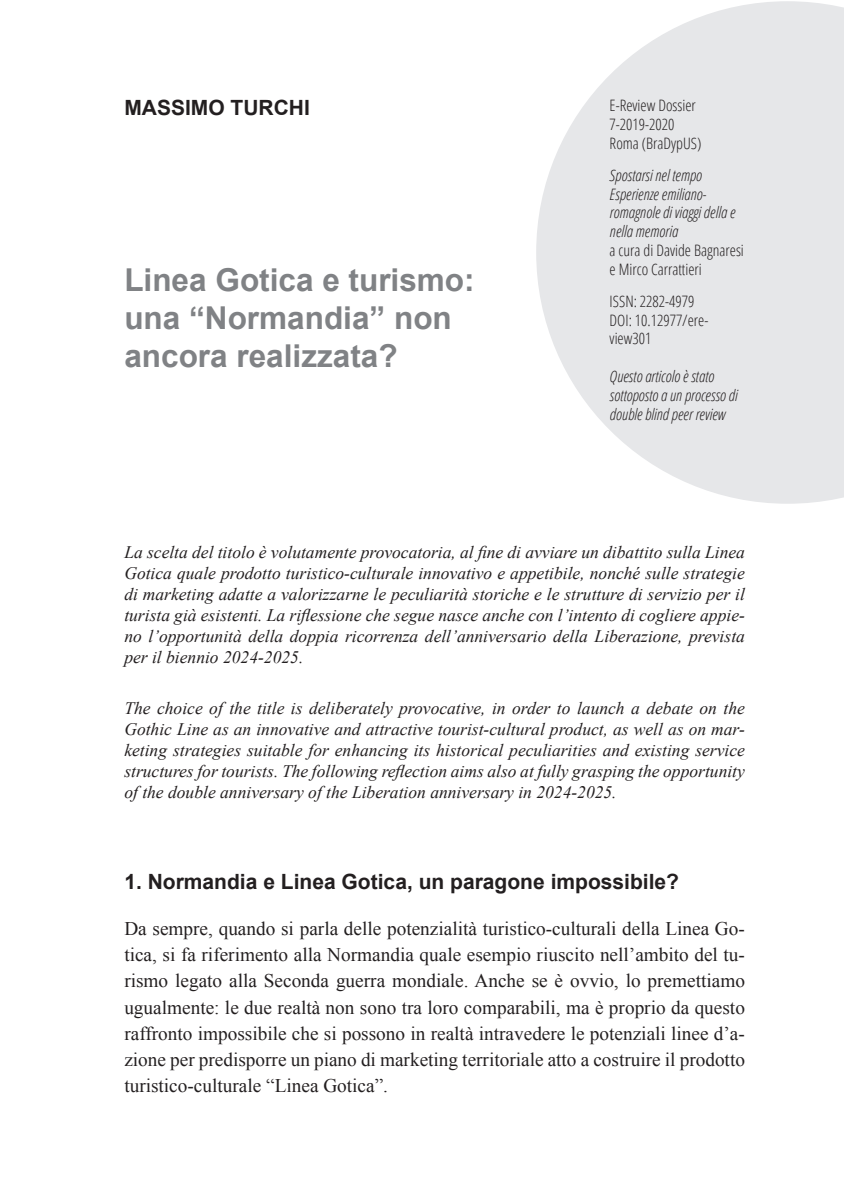
<style>
.page{position:relative;width:844px;height:1191px;background:#fff}
.page>*{position:absolute;margin:0;border:0;box-sizing:border-box;transform-origin:0 0}
.h1_-_Titolo{font:700 31.5px/37.8px "Arial";color:#808285}
.h2_-_Titoletto_infra{font:700 21px "Arial";color:#231f20}
.Autore{font:700 21px "Arial";color:#231f20}
.Testo_articoli{font:19.25px/26.2px "Times New Roman";color:#231f20;text-align:justify}
.Abstract{font:italic 17.5px/21px "Times New Roman";color:#231f20;text-align:justify}
.t1{font:italic 300 condensed 15.75px/18.9px "Open Sans";color:#231f20}
.t2{font:300 condensed 15.75px/18.9px "Open Sans";color:#231f20}
</style>
<div class="page">
<svg style="left:536px;top:1px;width:307px;height:503px;fill:#e6e7e9"></svg>
<p class="Autore" style="left:124px;top:93px;width:187px">Massimo Turchi</p>
<p class="h1_-_Titolo" style="left:124px;top:262px;width:352px">Linea Gotica e turismo: una “Normandia” non ancora realizzata?</p>
<p class="t2" style="left:609px;top:96px;width:93px">E-Review Dossier<br>7-2019-2020<br>Roma (BraDypUS)</p>
<p class="t1" style="left:609px;top:165px;width:127px">Spostarsi nel tempo<br>Esperienze emiliano&shy;romagnole di viaggi della e nella memoria</p>
<p class="t2" style="left:609px;top:240px;width:136px">a cura di Davide Bagnaresi e Mirco Carrattieri</p>
<p class="t2" style="left:609px;top:291px;width:100px">ISSN: 2282-4979<br>DOI: 10.12977/ere&shy;view301</p>
<p class="t1" style="left:609px;top:366px;width:129px">Questo articolo è stato sottoposto a un processo di double blind peer review</p>
<p class="Abstract" style="left:124px;top:541px;width:622px">La scelta del titolo è volutamente provocatoria, al fine di avviare un dibattito sulla Linea Gotica quale prodotto turistico-culturale innovativo e appetibile, nonché sulle strategie di marketing adatte a valorizzarne le peculiarità storiche e le strutture di servizio per il turista già esistenti. La riflessione che segue nasce anche con l’intento di cogliere appie&shy;no l’opportunità della doppia ricorrenza dell’anniversario della Liberazione, prevista per il biennio 2024-2025.</p>
<p class="Abstract" style="left:124px;top:697px;width:622px">The choice of the title is deliberately provocative, in order to launch a debate on the Gothic Line as an innovative and attractive tourist-cultural product, as well as on mar&shy;keting strategies suitable for enhancing its historical peculiarities and existing service structures for tourists. The following reflection aims also at fully grasping the opportunity of the double anniversary of the Liberation anniversary in 2024-2025.</p>
<p class="h2_-_Titoletto_infra" style="left:124px;top:867px;width:556px">1. Normandia e Linea Gotica, un paragone impossibile?</p>
<p class="Testo_articoli" style="left:124px;top:915px;width:622px">Da sempre, quando si parla delle potenzialità turistico-culturali della Linea Go&shy;tica, si fa riferimento alla Normandia quale esempio riuscito nell’ambito del tu&shy;rismo legato alla Seconda guerra mondiale. Anche se è ovvio, lo premettiamo ugualmente: le due realtà non sono tra loro comparabili, ma è proprio da questo raffronto impossibile che si possono in realtà intravedere le potenziali linee d’a&shy;zione per predisporre un piano di marketing territoriale atto a costruire il prodotto turistico-culturale “Linea Gotica”.</p>
</div>
